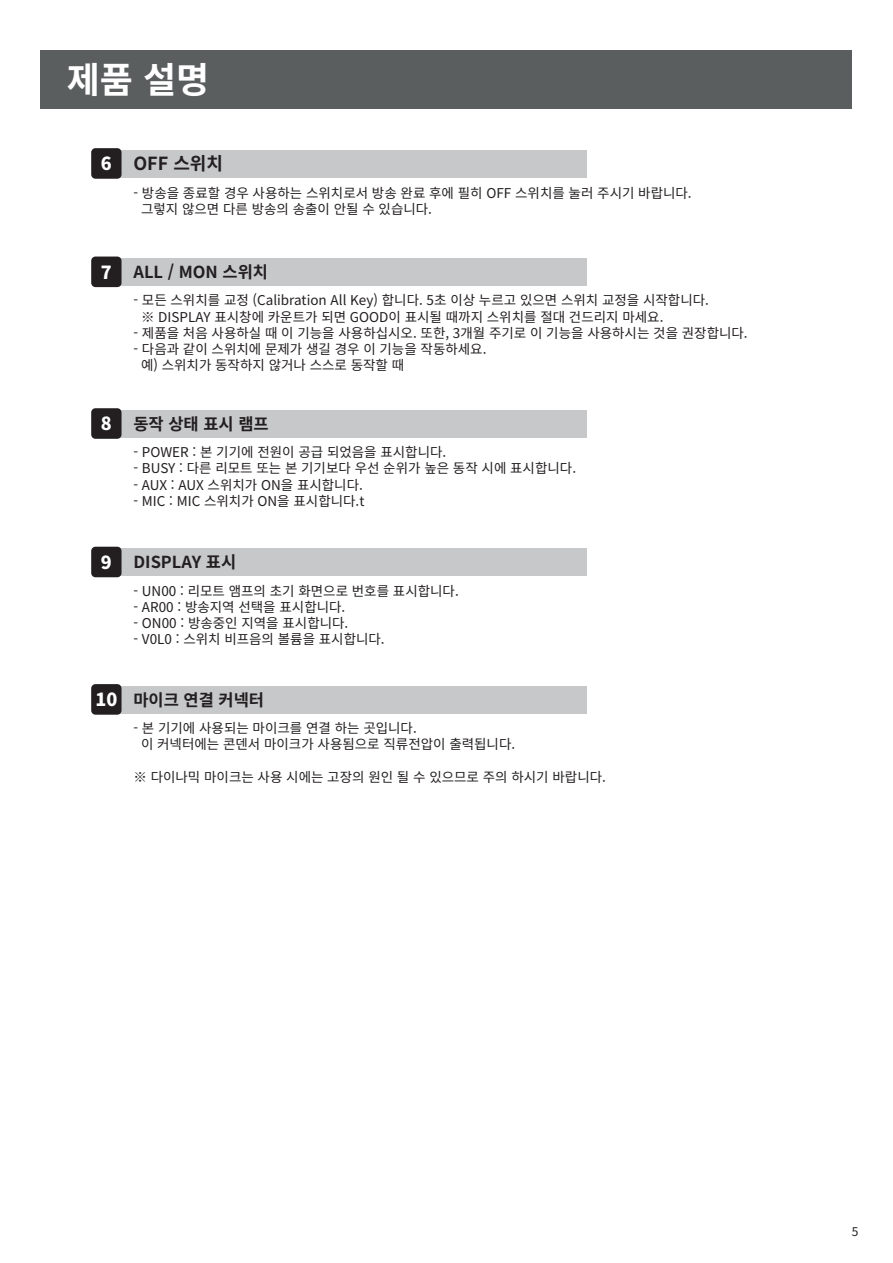
<style>
.page{position:relative;width:893px;height:1263px;background:#fff}
.page>*{position:absolute;margin:0;border:0;box-sizing:border-box;transform-origin:0 0}
.t1{font:700 36px "Noto Sans CJ Kkr";color:#fff}
.t2{font:700 18px "Noto Sans CJ Kkr";color:#231f20}
.t3{font:700 16.5px "Noto Sans CJ Kkr";color:#231f20}
.t4{font:13.5px/16.2px "Noto Sans CJ Kkr";color:#231f20}
.t5{font:12px "Noto Sans CJ Kkr";color:#231f20}
.s1{font-weight:900;color:#fff}
.s2{font-weight:900;font-size:18px;color:#fff}
</style>
<div class="page">
<div style="left:41px;top:51px;width:811px;height:58px;background:#5a5e5f"></div>
<div style="left:106px;top:150px;width:481px;height:27px;background:#c7c8ca"></div>
<div style="left:91px;top:148px;width:31px;height:31px;background:#231f20;border-radius:4px"></div>
<div style="left:106px;top:258px;width:481px;height:27px;background:#c7c8ca"></div>
<div style="left:91px;top:257px;width:31px;height:30px;background:#231f20;border-radius:4px"></div>
<div style="left:106px;top:410px;width:481px;height:27px;background:#c7c8ca"></div>
<div style="left:91px;top:408px;width:31px;height:31px;background:#231f20;border-radius:4px"></div>
<div style="left:106px;top:549px;width:481px;height:27px;background:#c7c8ca"></div>
<div style="left:91px;top:547px;width:31px;height:30px;background:#231f20;border-radius:4px"></div>
<div style="left:106px;top:686px;width:481px;height:27px;background:#c7c8ca"></div>
<div style="left:91px;top:684px;width:31px;height:31px;background:#231f20;border-radius:4px"></div>
<h1 class="t1" style="left:67px;top:60px;width:144px">제품 설명</h1>
<h2 class="t2" style="left:101px;top:154px;width:124px"><span class="s1">6</span> OFF 스위치</h2>
<p class="t4" style="left:141px;top:185px;width:552px;text-indent:-8px">- 방송을 종료할 경우 사용하는 스위치로서 방송 완료 후에 필히 OFF 스위치를 눌러 주시기 바랍니다. 그렇지 않으면 다른 방송의 송출이 안될 수 있습니다.</p>
<p class="t3" style="left:101px;top:263px;width:169px"><span class="s2">7</span> ALL / MON 스위치</p>
<p class="t4" style="left:141px;top:293px;width:569px;text-indent:-8px">- 모든 스위치를 교정 (Calibration All Key) 합니다. 5초 이상 누르고 있으면 스위치 교정을 시작합니다. ※ DISPLAY 표시창에 카운트가 되면 GOOD이 표시될 때까지 스위치를 절대 건드리지 마세요.</p>
<p class="t4" style="left:133px;top:325px;width:616px">- 제품을 처음 사용하실 때 이 기능을 사용하십시오. 또한, 3개월 주기로 이 기능을 사용하시는 것을 권장합니다.</p>
<p class="t4" style="left:141px;top:341px;width:347px;text-indent:-8px">- 다음과 같이 스위치에 문제가 생길 경우 이 기능을 작동하세요. 예) 스위치가 동작하지 않거나 스스로 동작할 때</p>
<p class="t3" style="left:101px;top:415px;width:169px"><span class="s2">8</span> 동작 상태 표시 램프</p>
<p class="t4" style="left:133px;top:444px;width:314px">- POWER : 본 기기에 전원이 공급 되었음을 표시합니다.</p>
<p class="t4" style="left:133px;top:461px;width:444px">- BUSY : 다른 리모트 또는 본 기기보다 우선 순위가 높은 동작 시에 표시합니다.</p>
<p class="t4" style="left:133px;top:477px;width:231px">- AUX : AUX 스위치가 ON을 표시합니다.</p>
<p class="t4" style="left:133px;top:493px;width:233px">- MIC : MIC 스위치가 ON을 표시합니다.t</p>
<p class="t3" style="left:101px;top:553px;width:137px"><span class="s2">9</span> DISPLAY 표시</p>
<p class="t4" style="left:133px;top:583px;width:327px">- UN00 : 리모트 앰프의 초기 화면으로 번호를 표시합니다.</p>
<p class="t4" style="left:133px;top:599px;width:213px">- AR00 : 방송지역 선택을 표시합니다.</p>
<p class="t4" style="left:133px;top:615px;width:216px">- ON00 : 방송중인 지역을 표시합니다.</p>
<p class="t4" style="left:133px;top:631px;width:253px">- V0L0 : 스위치 비프음의 볼륨을 표시합니다.</p>
<p class="t3" style="left:95px;top:690px;width:170px"><span class="s2">10</span> 마이크 연결 커넥터</p>
<p class="t4" style="left:141px;top:720px;width:376px;text-indent:-8px">- 본 기기에 사용되는 마이크를 연결 하는 곳입니다.<br>이 커넥터에는 콘덴서 마이크가 사용됨으로 직류전압이 출력됩니다.</p>
<p class="t4" style="left:133px;top:769px;width:474px">※ 다이나믹 마이크는 사용 시에는 고장의 원인 될 수 있으므로 주의 하시기 바랍니다.</p>
<p class="t5" style="left:852px;top:1225px;width:8px">5</p>
</div>
